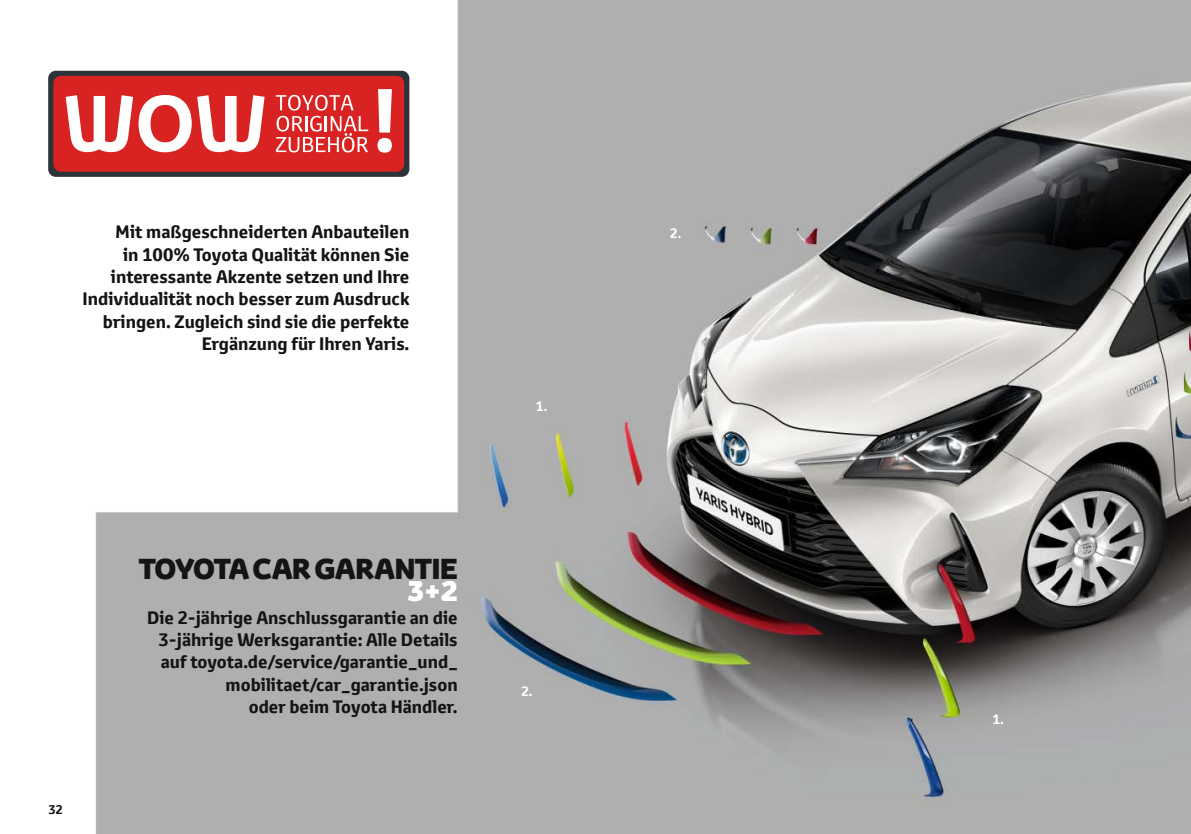
<style>
.page{position:relative;width:1191px;height:834px;background:#fff}
.page>*{position:absolute;margin:0;border:0;box-sizing:border-box;transform-origin:0 0}
.t1{font:800 28px "Toyota Display";letter-spacing:-.03em;color:#131413}
.t2{font:800 28px "Toyota Display";color:#fff}
.t3{font:700 17.5px/22.4px "Toyota Text";color:#131413;text-align:right}
.t4{font:700 13.12px "Toyota Text";color:#fff}
.t5{font:700 12.25px "Toyota Text";color:#131413}
</style>
<div class="page">
<img style="left:48px;top:0;width:1143px;height:833px">
<div style="left:48px;top:71px;width:361px;height:106px;background:#2c3439;border-radius:8px"></div>
<div style="left:53px;top:76px;width:351px;height:96px;background:#d82322;border-radius:8px"></div>
<svg style="left:66px;top:95px;width:199px;height:57px"></svg>
<svg style="left:276px;top:95px;width:92px;height:57px"></svg>
<svg style="left:377px;top:89px;width:15px;height:64px"></svg>
<p class="t3" style="left:82px;top:221px;width:329px">Mit maßgeschneiderten Anbauteilen<br>in 100% Toyota Qualität können Sie interessante Akzente setzen und Ihre Individualität noch besser zum Ausdruck bringen. Zugleich sind sie die perfekte Ergänzung für Ihren Yaris.</p>
<p class="t5" style="left:48px;top:800px;width:16px">32</p>
<h1 class="t1" style="left:139px;top:548px;width:320px">TOYOTA CAR GARANTIE</h1>
<h1 class="t2" style="left:407px;top:571px;width:52px">3+2</h1>
<p class="t3" style="left:147px;top:606px;width:312px">Die 2-jährige Anschlussgarantie an die 3-jährige Werksgarantie: Alle Details auf toyota.de/service/garantie_und_ mobilitaet/car_garantie.json<br>oder beim Toyota Händler.</p>
<p class="t4" style="left:536px;top:398px;width:13px">1.</p>
<p class="t4" style="left:521px;top:682px;width:13px">2.</p>
<p class="t4" style="left:670px;top:225px;width:13px">2.</p>
<p class="t4" style="left:992px;top:710px;width:13px">1.</p>
</div>
